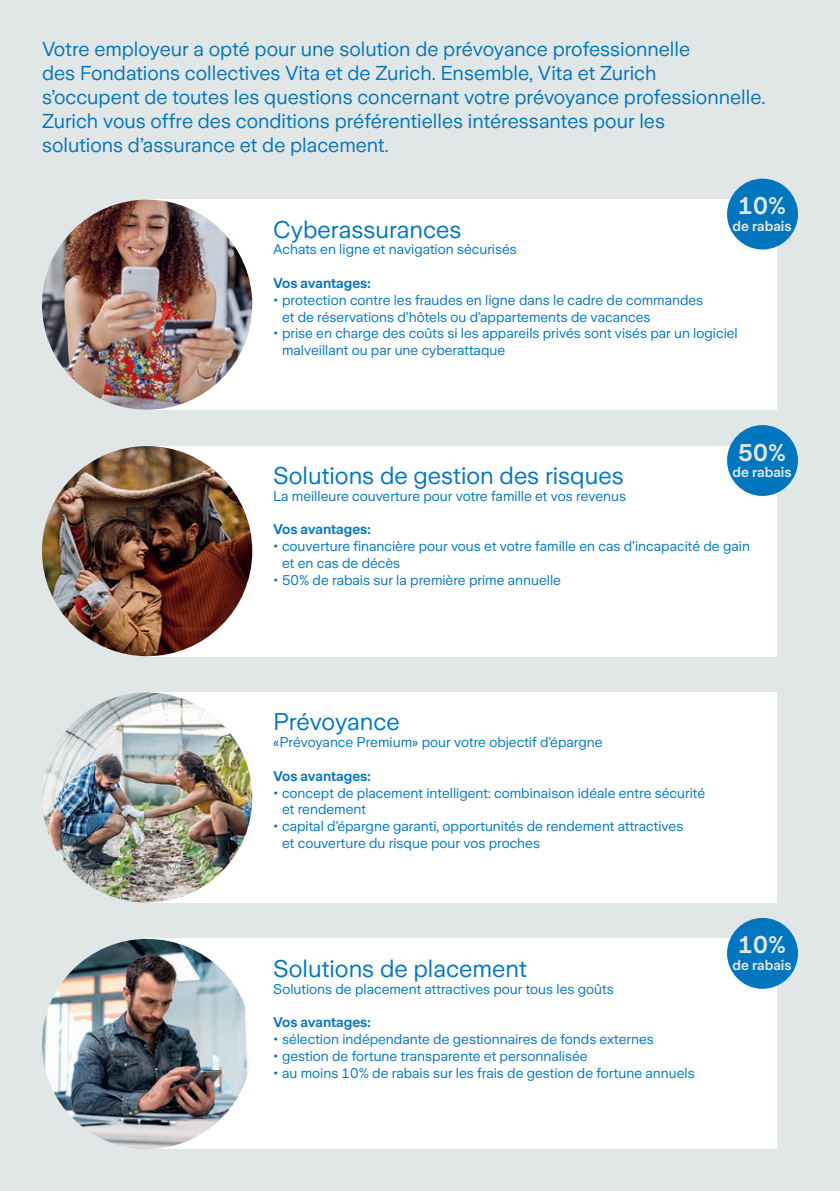
<style>
.page{position:relative;width:840px;height:1191px;background:#fff}
.page>*{position:absolute;margin:0;border:0;box-sizing:border-box;transform-origin:0 0}
.t1{font:24px "Zurich Sans";color:#0076be}
.t2{font:600 24px "Zurich Sans";color:#e0e7e6}
.t3{font:20px/24px "Zurich Sans";color:#0076be}
.t4{font:14px/16.8px "Zurich Sans";color:#0076be}
.t5{font:600 14px "Zurich Sans";letter-spacing:-.005em;color:#0076be}
.t6{font:600 14px "Zurich Sans";color:#e0e7e6}
</style>
<div class="page">
<div style="left:0;top:0;width:839px;height:1191px;background:#e0e7e6"></div>
<div style="left:147px;top:200px;width:629px;height:210px;background:#fff"></div>
<img style="left:42px;top:200px;width:210px;height:210px;border-radius:105px">
<div style="left:726px;top:179px;width:71px;height:70px;background:#0076be;border-radius:50%"></div>
<div style="left:147px;top:446px;width:629px;height:210px;background:#fff"></div>
<div style="left:726px;top:425px;width:71px;height:71px;background:#0076be;border-radius:50%"></div>
<img style="left:42px;top:446px;width:210px;height:210px;border-radius:105px">
<div style="left:147px;top:692px;width:629px;height:210px;background:#fff"></div>
<img style="left:42px;top:692px;width:210px;height:210px;border-radius:105px">
<div style="left:147px;top:939px;width:629px;height:210px;background:#fff"></div>
<div style="left:726px;top:918px;width:71px;height:70px;background:#0076be;border-radius:50%"></div>
<img style="left:42px;top:939px;width:210px;height:210px;border-radius:105px">
<p class="t3" style="left:42px;top:37px;width:724px">Votre employeur a opté pour une solution de prévoyance professionnelle<br>des Fondations collectives Vita et de Zurich. Ensemble, Vita et Zurich<br>s’occupent de toutes les questions concernant votre prévoyance professionnelle.<br>Zurich vous offre des conditions préférentielles intéressantes pour les<br>solutions d’assurance et de placement.</p>
<h1 class="t2" style="left:737px;top:193px;width:49px">10%</h1>
<p class="t6" style="left:732px;top:218px;width:61px">de rabais</p>
<h1 class="t1" style="left:273px;top:216px;width:190px">Cyberassurances</h1>
<p class="t4" style="left:273px;top:241px;width:245px">Achats en ligne et navigation sécurisés</p>
<p class="t5" style="left:273px;top:275px;width:99px">Vos avantages:</p>
<p class="t4" style="left:282px;top:292px;width:422px;text-indent:-9px">• protection contre les fraudes en ligne dans le cadre de commandes et de réservations d’hôtels ou d’appartements de vacances</p>
<p class="t4" style="left:282px;top:325px;width:457px;text-indent:-9px">• prise en charge des coûts si les appareils privés sont visés par un logiciel malveillant ou par une cyberattaque</p>
<h1 class="t2" style="left:737px;top:439px;width:49px">50%</h1>
<p class="t6" style="left:732px;top:465px;width:61px">de rabais</p>
<h1 class="t1" style="left:273px;top:462px;width:352px">Solutions de gestion des risques</h1>
<p class="t4" style="left:273px;top:488px;width:354px">La meilleure couverture pour votre famille et vos revenus</p>
<p class="t5" style="left:273px;top:522px;width:99px">Vos avantages:</p>
<p class="t4" style="left:282px;top:538px;width:469px;text-indent:-9px">• couverture financière pour vous et votre famille en cas d’incapacité de gain et en cas de décès</p>
<p class="t4" style="left:273px;top:572px;width:289px">• 50% de rabais sur la première prime annuelle</p>
<h1 class="t1" style="left:273px;top:709px;width:128px">Prévoyance</h1>
<p class="t4" style="left:273px;top:734px;width:330px">«Prévoyance Premium» pour votre objectif d’épargne</p>
<p class="t5" style="left:273px;top:768px;width:99px">Vos avantages:</p>
<p class="t4" style="left:282px;top:784px;width:424px;text-indent:-9px">• concept de placement intelligent: combinaison idéale entre sécurité et rendement</p>
<p class="t4" style="left:282px;top:818px;width:402px;text-indent:-9px">• capital d’épargne garanti, opportunités de rendement attractives et couverture du risque pour vos proches</p>
<h1 class="t1" style="left:273px;top:955px;width:255px">Solutions de placement</h1>
<p class="t4" style="left:273px;top:980px;width:342px">Solutions de placement attractives pour tous les goûts</p>
<p class="t5" style="left:273px;top:1014px;width:99px">Vos avantages:</p>
<p class="t4" style="left:273px;top:1031px;width:382px">• sélection indépendante de gestionnaires de fonds externes</p>
<p class="t4" style="left:273px;top:1047px;width:316px">• gestion de fortune transparente et personnalisée</p>
<p class="t4" style="left:273px;top:1064px;width:422px">• au moins 10% de rabais sur les frais de gestion de fortune annuels</p>
<h1 class="t2" style="left:737px;top:932px;width:49px">10%</h1>
<p class="t6" style="left:732px;top:957px;width:61px">de rabais</p>
</div>
